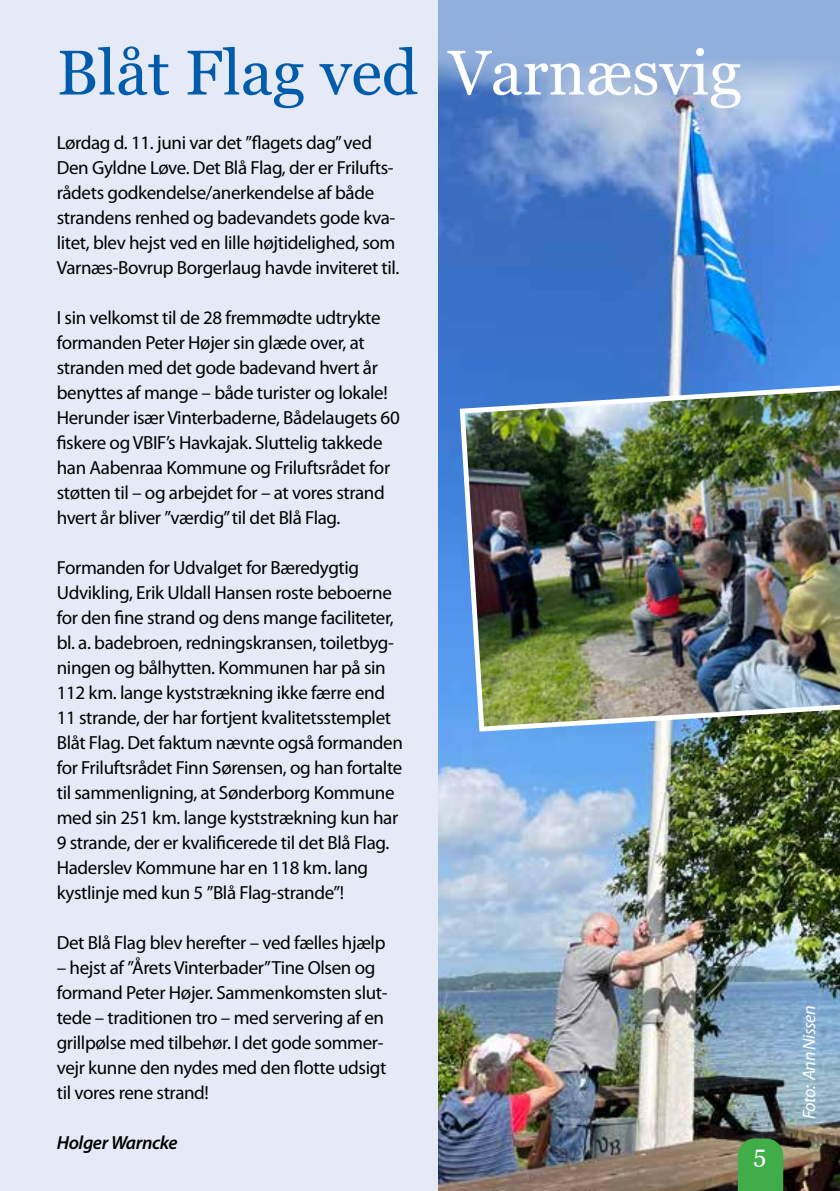
<style>
.page{position:relative;width:840px;height:1191px;background:#fff}
.page>*{position:absolute;margin:0;border:0;box-sizing:border-box;transform-origin:0 0}
.t1{font:63px "Georgia";color:#005cab}
.t2{font:24px "Georgia";color:#fff}
.t3{font:19px/25px "Myriad Pro";letter-spacing:-.02em;color:#000}
.t4{font:italic 600 19px "Myriad Pro";letter-spacing:-.02em;color:#000}
.t5{font:italic 18px "Myriad Pro";letter-spacing:-.03em;color:#fff}
.s1{color:#fff}
</style>
<div class="page">
<div style="left:437px;top:0;width:402px;height:1191px;background:#91afdc"></div>
<img style="left:437px;top:36px;width:402px;height:1155px">
<div style="left:0;top:0;width:437px;height:1191px;background:#e5eaf6"></div>
<img style="left:457px;top:380px;width:382px;height:354px">
<svg style="left:737px;top:1138px;width:45px;height:53px;background:#42a547"></svg>
<h1 class="t1" style="left:57px;top:37px;width:686px">Blåt Flag ved <span class="s1">Varnæsvig</span></h1>
<p class="t3" style="left:57px;top:130px;width:344px">Lørdag d. 11. juni var det ”flagets dag” ved Den Gyldne Løve. Det Blå Flag, der er Frilufts&shy;rådets godkendelse/anerkendelse af både strandens renhed og badevandets gode kva&shy;litet, blev hejst ved en lille højtidelighed, som Varnæs-Bovrup Borgerlaug havde inviteret til.</p>
<p class="t3" style="left:57px;top:305px;width:344px">I sin velkomst til de 28 fremmødte udtrykte formanden Peter Højer sin glæde over, at stranden med det gode badevand hvert år benyttes af mange – både turister og lokale!<br>Herunder især Vinterbaderne, Bådelaugets 60 fiskere og VBIF’s Havkajak. Sluttelig takkede han Aabenraa Kommune og Friluftsrådet for støtten til – og arbejdet for – at vores strand hvert år bliver ”værdig” til det Blå Flag.</p>
<p class="t3" style="left:57px;top:555px;width:347px">Formanden for Udvalget for Bæredygtig Udvikling, Erik Uldall Hansen roste beboerne for den fine strand og dens mange faciliteter, bl. a. badebroen, redningskransen, toiletbyg&shy;ningen og bålhytten. Kommunen har på sin 112 km. lange kyststrækning ikke færre end 11 strande, der har fortjent kvalitetsstemplet Blåt Flag. Det faktum nævnte også formanden for Friluftsrådet Finn Sørensen, og han fortalte til sammenligning, at Sønderborg Kommune med sin 251 km. lange kyststrækning kun har 9 strande, der er kvalificerede til det Blå Flag.<br>Haderslev Kommune har en 118 km. lang kystlinje med kun 5 ”Blå Flag-strande”!</p>
<p class="t3" style="left:57px;top:930px;width:330px">Det Blå Flag blev herefter – ved fælles hjælp</p>
<p class="t3" style="left:57px;top:955px;width:332px">– hejst af ”Årets Vinterbader” Tine Olsen og formand Peter Højer. Sammenkomsten slut&shy;tede – traditionen tro – med servering af en grillpølse med tilbehør. I det gode sommer&shy;vejr kunne den nydes med den flotte udsigt til vores rene strand!</p>
<p class="t4" style="left:57px;top:1132px;width:122px">Holger Warncke</p>
<p class="t2" style="left:753px;top:1142px;width:14px">5</p>
<p class="t5" style="left:799px;top:1119px;width:115px;rotate:-90deg">Foto: Ann Nissen</p>
</div>
